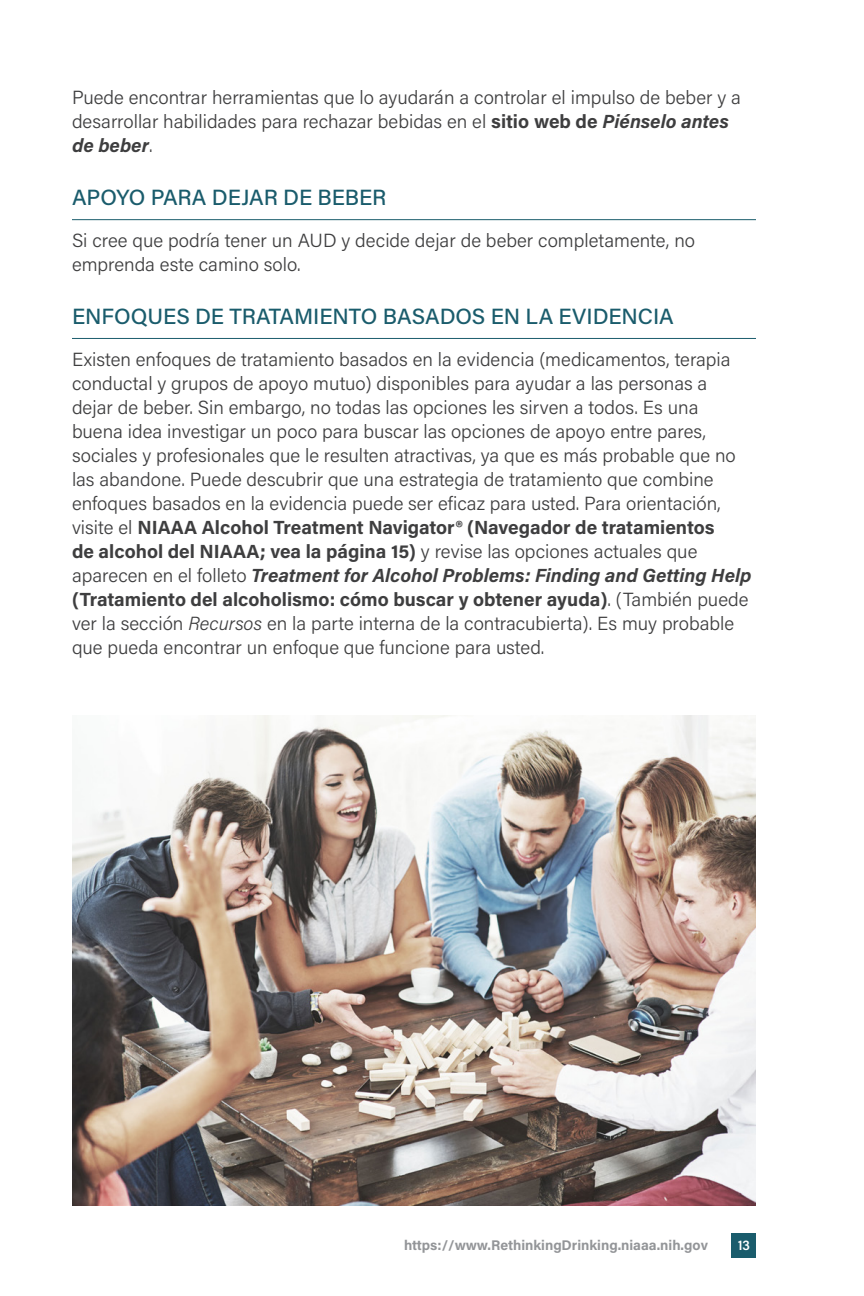
<style>
.page{position:relative;width:864px;height:1296px;background:#fff}
.page>*{position:absolute;margin:0;border:0;box-sizing:border-box;transform-origin:0 0}
.t1{font:500 22px "Acumin Pro";letter-spacing:-.005em;color:#1a5c6c}
.t2{font:300 19px/24px "Acumin Pro";color:#3e3e3f}
.t3{font:700 14px "Acumin Pro";color:#939598}
.t4{font:600 14px "Acumin Pro Semi Cond";color:#fff}
.s1{font-weight:700}
.s2{font-weight:700;font-style:italic}
.s3{font-style:italic}
</style>
<div class="page">
<div style="left:732px;top:1233px;width:24px;height:24px;background:#1a5c6c"></div>
<hr style="left:72px;top:219px;width:684px;height:1px;background:#1a5c6c">
<hr style="left:72px;top:338px;width:684px;height:1px;background:#1a5c6c">
<img style="left:72px;top:716px;width:684px;height:490px">
<p class="t2" style="left:72px;top:85px;width:670px">Puede encontrar herramientas que lo ayudarán a controlar el impulso de beber y a desarrollar habilidades para rechazar bebidas en el <span class="s1">sitio web de</span> <span class="s2">Piénselo antes de beber</span>.</p>
<h3 class="t1" style="left:72px;top:182px;width:316px">APOYO PARA DEJAR DE BEBER</h3>
<p class="t2" style="left:72px;top:227px;width:625px">Si cree que podría tener un AUD y decide dejar de beber completamente, no emprenda este camino solo.</p>
<h3 class="t1" style="left:72px;top:301px;width:603px">ENFOQUES DE TRATAMIENTO BASADOS EN LA EVIDENCIA</h3>
<p class="t2" style="left:72px;top:346px;width:681px">Existen enfoques de tratamiento basados en la evidencia (medicamentos, terapia conductal y grupos de apoyo mutuo) disponibles para ayudar a las personas a dejar de beber. Sin embargo, no todas las opciones les sirven a todos. Es una buena idea investigar un poco para buscar las opciones de apoyo entre pares, sociales y profesionales que le resulten atractivas, ya que es más probable que no las abandone. Puede descubrir que una estrategia de tratamiento que combine enfoques basados en la evidencia puede ser eficaz para usted. Para orientación, visite el <span class="s1">NIAAA Alcohol Treatment Navigator® (Navegador de tratamientos<br>de alcohol del NIAAA; vea la página 15)</span> y revise las opciones actuales que aparecen en el folleto <span class="s2">Treatment for Alcohol Problems: Finding and Getting Help </span><span class="s1">(Tratamiento del alcoholismo: cómo buscar y obtener ayuda)</span>. (También puede ver la sección <span class="s3">Recursos</span> en la parte interna de la contracubierta). Es muy probable que pueda encontrar un enfoque que funcione para usted.</p>
<p class="t3" style="left:404px;top:1235px;width:305px">https://www.RethinkingDrinking.niaaa.nih.gov</p>
<p class="t4" style="left:738px;top:1235px;width:13px">13</p>
</div>
